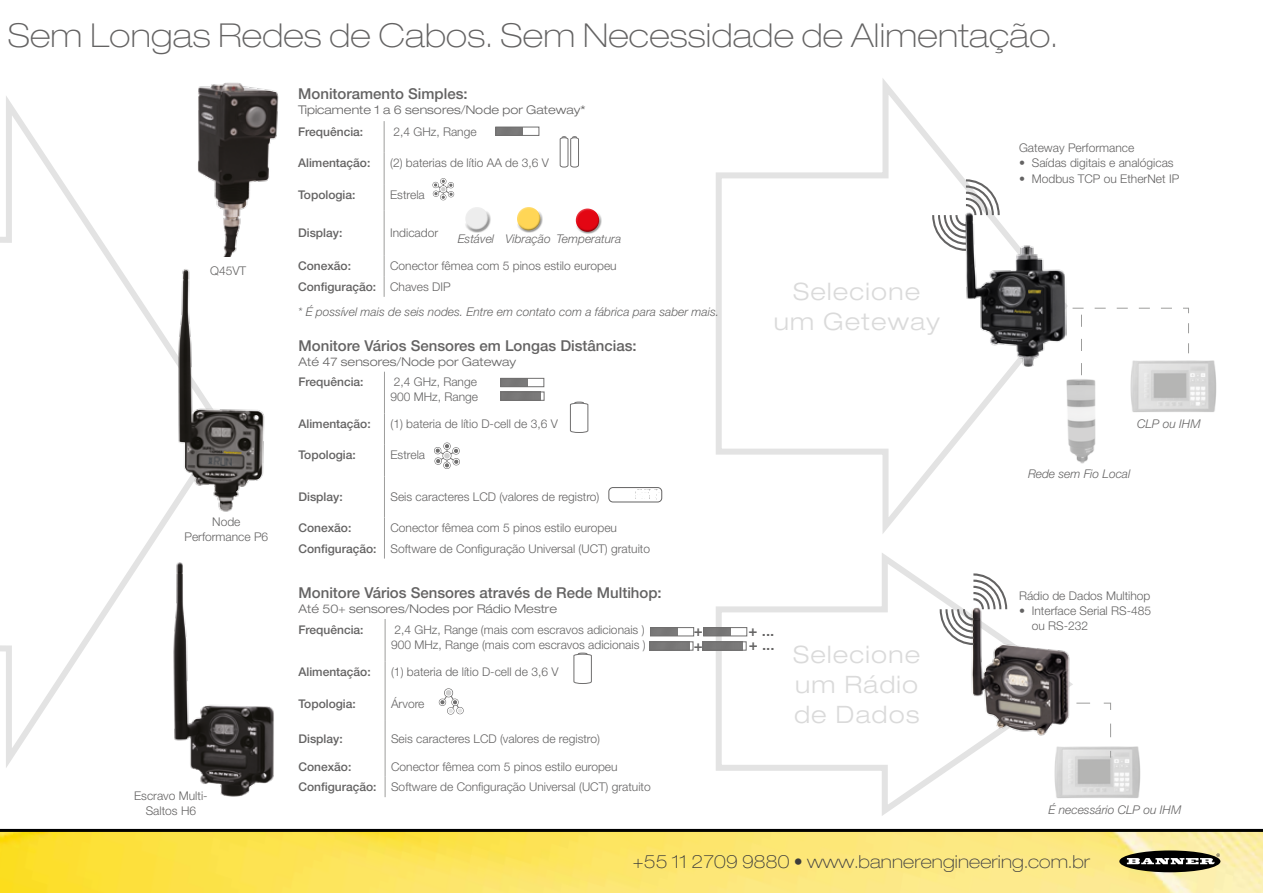
<style>
.page{position:relative;width:1263px;height:893px;background:#fff}
.page>*{position:absolute;margin:0;border:0;box-sizing:border-box;transform-origin:0 0}
.t1{font:100 expanded 33px "Helvetica Neue LT Pro";letter-spacing:.01em;color:#646363}
.t2{font:300 expanded 24px/30px "Helvetica Neue LT Pro";letter-spacing:.05em;color:#dadada;text-align:center}
.t3{font:100 expanded 18px "Helvetica Neue LT Pro";letter-spacing:.01em;color:#404041}
.t4{font:500 15px "Helvetica Neue LT Pro";color:#646363}
.t5{font:300 12px/15px "Helvetica Neue LT Pro";color:#646363}
.t6{font:500 12px "Helvetica Neue LT Pro";color:#646363}
.t7{font:italic 300 12px "Helvetica Neue LT Pro";color:#646363}
.t8{font:300 expanded 12px "Helvetica Neue LT Pro";color:#646363}
.s1{font-weight:500}
.s2{color:#3c3c3b}
</style>
<div class="page">
<img style="left:0;top:832px;width:1263px;height:61px">
<hr style="left:0;top:829px;width:1263px;height:3px;background:#000">
<svg style="left:1119px;top:850px;width:101px;height:22px"></svg>
<svg style="left:1127px;top:853px;width:93px;height:11px"></svg>
<svg style="left:0;top:97px;width:231px;height:671px"></svg>
<svg style="left:716px;top:78px;width:352px;height:456px"></svg>
<svg style="left:713px;top:553px;width:295px;height:263px"></svg>
<img style="left:1054px;top:746px;width:87px;height:52px">
<svg style="left:1055px;top:702px;width:56px;height:56px"></svg>
<img style="left:162px;top:82px;width:117px;height:174px">
<img style="left:175px;top:265px;width:90px;height:249px">
<img style="left:171px;top:560px;width:103px;height:237px">
<svg style="left:432px;top:178px;width:22px;height:22px"></svg>
<svg style="left:497px;top:129px;width:26px;height:5px"></svg>
<div style="left:495px;top:127px;width:44px;height:9px;border:1px solid #706f6f"></div>
<div style="left:464px;top:205px;width:25px;height:19px;background:#fff;opacity:.3"></div>
<div style="left:464px;top:210px;width:27px;height:23px;background:#000;opacity:.4"></div>
<div style="left:515px;top:205px;width:26px;height:19px;background:#fff;opacity:.3"></div>
<div style="left:516px;top:210px;width:27px;height:23px;background:#000;opacity:.4"></div>
<div style="left:574px;top:206px;width:26px;height:20px;background:#fff;opacity:.3"></div>
<div style="left:575px;top:212px;width:27px;height:23px;background:#000;opacity:.4"></div>
<svg style="left:560px;top:136px;width:19px;height:32px"></svg>
<div style="left:500px;top:378px;width:44px;height:9px;border:1px solid #706f6f"></div>
<svg style="left:501px;top:378px;width:40px;height:21px"></svg>
<div style="left:501px;top:392px;width:43px;height:9px;border:1px solid #706f6f"></div>
<div style="left:609px;top:487px;width:53px;height:15px;border:1px solid #646363;border-radius:4px"></div>
<svg style="left:635px;top:490px;width:22px;height:10px"></svg>
<svg style="left:570px;top:402px;width:18px;height:31px"></svg>
<svg style="left:434px;top:442px;width:26px;height:27px"></svg>
<svg style="left:652px;top:644px;width:38px;height:4px"></svg>
<div style="left:650px;top:642px;width:43px;height:8px;border:1px solid #706f6f"></div>
<svg style="left:705px;top:644px;width:38px;height:4px"></svg>
<div style="left:703px;top:642px;width:43px;height:8px;border:1px solid #706f6f"></div>
<svg style="left:652px;top:629px;width:25px;height:5px"></svg>
<div style="left:650px;top:627px;width:44px;height:9px;border:1px solid #706f6f"></div>
<svg style="left:573px;top:653px;width:19px;height:31px"></svg>
<svg style="left:439px;top:688px;width:25px;height:27px"></svg>
<svg style="left:705px;top:629px;width:26px;height:5px"></svg>
<div style="left:703px;top:627px;width:44px;height:9px;border:1px solid #706f6f"></div>
<img style="left:1064px;top:375px;width:32px;height:91px">
<svg style="left:1055px;top:307px;width:134px;height:68px"></svg>
<img style="left:1126px;top:355px;width:91px;height:57px">
<img style="left:961px;top:210px;width:106px;height:158px">
<svg style="left:932px;top:179px;width:68px;height:72px"></svg>
<img style="left:961px;top:606px;width:113px;height:133px">
<svg style="left:940px;top:573px;width:67px;height:72px"></svg>
<hr style="left:384px;top:121px;width:1px;height:32px;background:#9d9d9c">
<hr style="left:384px;top:153px;width:1px;height:31px;background:#9d9d9c">
<svg style="left:384px;top:184px;width:1px;height:27px"></svg>
<hr style="left:384px;top:211px;width:1px;height:45px;background:#9d9d9c">
<svg style="left:384px;top:256px;width:1px;height:41px"></svg>
<hr style="left:384px;top:372px;width:1px;height:41px;background:#9d9d9c">
<hr style="left:384px;top:413px;width:1px;height:32px;background:#9d9d9c">
<hr style="left:384px;top:445px;width:1px;height:31px;background:#9d9d9c">
<hr style="left:384px;top:476px;width:1px;height:41px;background:#9d9d9c">
<svg style="left:384px;top:517px;width:1px;height:42px"></svg>
<hr style="left:385px;top:619px;width:1px;height:42px;background:#9d9d9c">
<hr style="left:385px;top:661px;width:1px;height:32px;background:#9d9d9c">
<svg style="left:385px;top:693px;width:1px;height:28px"></svg>
<hr style="left:385px;top:721px;width:1px;height:35px;background:#9d9d9c">
<svg style="left:385px;top:756px;width:1px;height:41px"></svg>
<h1 class="t1" style="left:8px;top:16px;width:1051px">Sem Longas Redes de Cabos. Sem Necessidade de Alimentação.</h1>
<p class="t5" style="left:210px;top:263px;width:38px">Q45VT</p>
<p class="t5" style="left:184px;top:514px;width:85px;text-align:center">Node<br>Performance P6</p>
<p class="t5" style="left:134px;top:788px;width:75px;text-align:center">Escravo Multi-<br>Saltos H6</p>
<p class="t4" style="left:298px;top:84px;width:171px">Monitoramento Simples:</p>
<p class="t8" style="left:298px;top:102px;width:289px">Tipicamente 1 a 6 sensores/Node por Gateway*</p>
<p class="t6" style="left:298px;top:124px;width:67px">Frequência:</p>
<p class="t5" style="left:393px;top:124px;width:85px">2,4 GHz, Range</p>
<p class="t6" style="left:298px;top:156px;width:74px">Alimentação:</p>
<p class="t5" style="left:390px;top:155px;width:160px">(2) baterias de lítio AA de 3,6 V</p>
<p class="t6" style="left:298px;top:187px;width:59px">Topologia:</p>
<p class="t5" style="left:390px;top:187px;width:36px">Estrela</p>
<p class="t6" style="left:298px;top:226px;width:46px">Display:</p>
<p class="t5" style="left:390px;top:225px;width:50px">Indicador</p>
<p class="t6" style="left:298px;top:259px;width:54px">Conexão:</p>
<p class="t7" style="left:458px;top:232px;width:165px">Estável Vibração Temperatura</p>
<p class="t5" style="left:298px;top:255px;width:320px;line-height:20.5px;text-indent:92px">Conector fêmea com 5 pinos estilo europeu<br><span class="s1">Configuração:</span> Chaves DIP</p>
<p class="t7" style="left:298px;top:304px;width:422px">* É possível mais de seis nodes. Entre em contato com a fábrica para saber mais.</p>
<h2 class="t2" style="left:774px;top:276px;width:167px">Selecione um Geteway</h2>
<p class="t4" style="left:298px;top:336px;width:340px">Monitore Vários Sensores em Longas Distâncias:</p>
<p class="t8" style="left:298px;top:354px;width:219px">Até 47 sensores/Node por Gateway</p>
<p class="t6" style="left:298px;top:375px;width:67px">Frequência:</p>
<p class="t5" style="left:390px;top:374px;width:89px">2,4 GHz, Range<br>900 MHz, Range</p>
<p class="t6" style="left:298px;top:416px;width:74px">Alimentação:</p>
<p class="t5" style="left:390px;top:416px;width:169px">(1) bateria de lítio D-cell de 3,6 V</p>
<p class="t6" style="left:298px;top:448px;width:59px">Topologia:</p>
<p class="t5" style="left:390px;top:447px;width:36px">Estrela</p>
<p class="t6" style="left:298px;top:490px;width:46px">Display:</p>
<p class="t5" style="left:390px;top:489px;width:210px">Seis caracteres LCD (valores de registro)</p>
<p class="t6" style="left:298px;top:521px;width:54px">Conexão:</p>
<p class="t5" style="left:298px;top:517px;width:353px;line-height:20.5px;text-indent:92px">Conector fêmea com 5 pinos estilo europeu<br><span class="s1">Configuração:</span> Software de Configuração Universal (UCT) gratuito</p>
<p class="t4" style="left:298px;top:584px;width:365px">Monitore Vários Sensores através de Rede Multihop:</p>
<p class="t8" style="left:298px;top:601px;width:260px">Até 50+ sensores/Nodes por Rádio Mestre</p>
<p class="t6" style="left:298px;top:622px;width:67px">Frequência:</p>
<p class="t5" style="left:391px;top:621px;width:256px">2,4 GHz, Range (mais com escravos adicionais )<br>900 MHz, Range (mais com escravos adicionais )</p>
<p class="t6" style="left:298px;top:665px;width:74px">Alimentação:</p>
<p class="t5" style="left:391px;top:664px;width:169px">(1) bateria de lítio D-cell de 3,6 V</p>
<p class="t6" style="left:298px;top:696px;width:59px">Topologia:</p>
<p class="t5" style="left:391px;top:696px;width:35px">Árvore</p>
<p class="t6" style="left:298px;top:731px;width:46px">Display:</p>
<p class="t5" style="left:391px;top:731px;width:210px">Seis caracteres LCD (valores de registro)</p>
<p class="t6" style="left:298px;top:759px;width:54px">Conexão:</p>
<p class="t5" style="left:298px;top:756px;width:354px;line-height:20.5px;text-indent:93px">Conector fêmea com 5 pinos estilo europeu<br><span class="s1">Configuração:</span> Software de Configuração Universal (UCT) gratuito</p>
<p class="t4" style="left:694px;top:622px;width:10px">+</p>
<p class="t4" style="left:749px;top:622px;width:27px">+ ...</p>
<p class="t4" style="left:694px;top:637px;width:10px">+</p>
<p class="t4" style="left:749px;top:636px;width:27px">+ ...</p>
<h2 class="t2" style="left:793px;top:639px;width:128px;text-align:justify">Selecione um Rádio de Dados</h2>
<p class="t5" style="left:1019px;top:140px;width:117px">Gateway Performance</p>
<p class="t5" style="left:1019px;top:155px;width:156px">• Saídas digitais e analógicas</p>
<p class="t5" style="left:1019px;top:171px;width:162px">• Modbus TCP ou EtherNet IP</p>
<p class="t7" style="left:1137px;top:416px;width:65px">CLP ou IHM</p>
<p class="t7" style="left:1028px;top:467px;width:104px">Rede sem Fio Local</p>
<p class="t5" style="left:1019px;top:588px;width:133px">Rádio de Dados Multihop</p>
<p class="t5" style="left:1032px;top:603px;width:121px;text-indent:-13px">• Interface Serial RS-485 ou RS-232</p>
<p class="t7" style="left:1048px;top:803px;width:134px">É necessário CLP ou IHM</p>
<h3 class="t3" style="left:633px;top:850px;width:459px"><span class="s2">+55 11 2709 9880 •</span> www.bannerengineering.com.br</h3>
</div>
